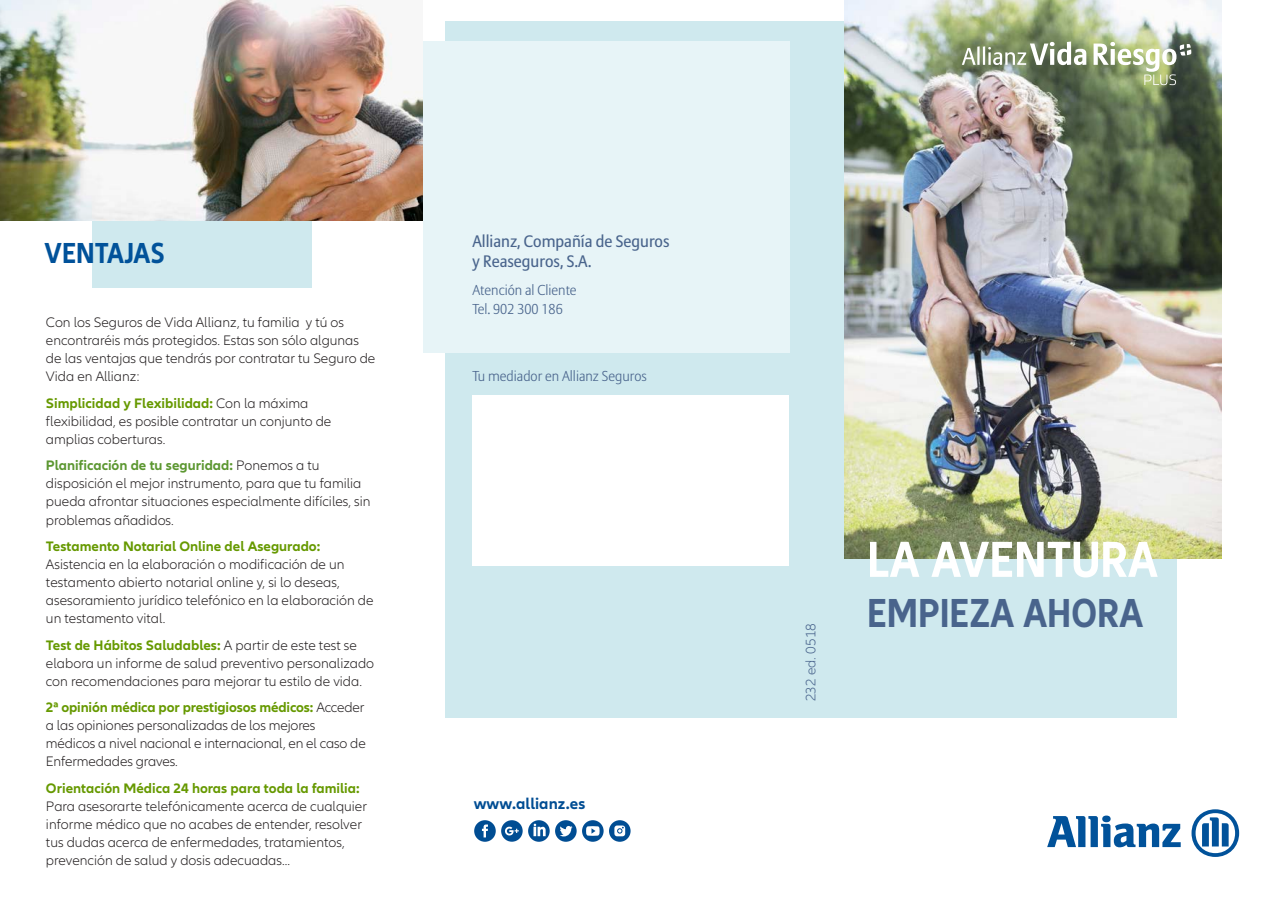
<style>
.page{position:relative;width:1267px;height:897px;background:#fff}
.page>*{position:absolute;margin:0;border:0;box-sizing:border-box;transform-origin:0 0}
.Titulo_1{font:700 condensed 52.5px "Allianz Neo";color:#fff}
.Titulo_1-2{font:700 condensed 42px "Allianz Neo";color:#49648c}
.Titulo_1-3{font:700 condensed 30px "Allianz Neo";color:#01529a}
.Contact_9_5_13_ASL_D{font:16.5px/19.5px "Allianz Sans";color:#49648c}
.t1{font:700 16.2px "Allianz Neo";letter-spacing:.005em;color:#004d93}
.Copy_9_5_13_25{font:300 14.25px/18px "Allianz Neo";color:#231f20}
.Contact_9_5_13_ASL_D-2{font:300 14.25px "Allianz Sans";color:#49648c}
.Contact_9_5_13_ASL_D-3{font:300 14.25px "Allianz Neo";color:#49648c}
.s1{font-weight:700;color:#690}
.s2{font-weight:700;color:#5c9731}
</style>
<div class="page">
<img style="left:844px;top:0;width:376px;height:558px">
<div style="left:446px;top:22px;width:398px;height:695px;background:#cfe9ee"></div>
<img style="left:0;top:0;width:423px;height:220px">
<div style="left:844px;top:559px;width:332px;height:158px;background:#cfe9ee"></div>
<svg style="left:92px;top:181px;width:219px;height:107px;fill:#cfe9ee"></svg>
<svg style="left:1047px;top:815px;width:133px;height:32px"></svg>
<svg style="left:1191px;top:809px;width:47px;height:47px"></svg>
<div style="left:472px;top:395px;width:317px;height:170px;background:#fff"></div>
<svg style="left:961px;top:46px;width:18px;height:19px"></svg>
<hr style="left:982px;top:46px;width:3px;height:19px;background:#fff">
<svg style="left:988px;top:41px;width:98px;height:24px"></svg>
<svg style="left:1093px;top:42px;width:98px;height:43px"></svg>
<div style="left:423px;top:41px;width:366px;height:312px;background:#e7f4f7"></div>
<svg style="left:474px;top:820px;width:21px;height:21px"></svg>
<svg style="left:501px;top:820px;width:21px;height:21px"></svg>
<svg style="left:528px;top:820px;width:21px;height:21px"></svg>
<svg style="left:555px;top:820px;width:21px;height:21px"></svg>
<svg style="left:582px;top:820px;width:21px;height:21px"></svg>
<div style="left:609px;top:820px;width:21px;height:21px;background:#004d93;border-radius:50%"></div>
<svg style="left:614px;top:825px;width:11px;height:11px"></svg>
<svg style="left:617px;top:826px;width:6px;height:7px"></svg>
<p class="Titulo_1-3" style="left:45px;top:236px;width:121px">VENTAJAS</p>
<p class="Contact_9_5_13_ASL_D" style="left:472px;top:231px;width:199px">Allianz, Compañía de Seguros y Reaseguros, S.A.</p>
<p class="Contact_9_5_13_ASL_D-2" style="left:472px;top:281px;width:106px">Atención al Cliente</p>
<p class="Contact_9_5_13_ASL_D-2" style="left:472px;top:300px;width:92px">Tel. 902 300 186</p>
<p class="Copy_9_5_13_25" style="left:46px;top:314px;width:331px">Con los Seguros de Vida Allianz, tu familia y tú os encontraréis más protegidos. Estas son sólo algunas de las ventajas que tendrás por contratar tu Seguro de Vida en Allianz:</p>
<p class="Copy_9_5_13_25" style="left:46px;top:394px;width:287px"><span class="s1">Simplicidad y Flexibilidad:</span> Con la máxima flexibilidad, es posible contratar un conjunto de amplias coberturas.</p>
<p class="Copy_9_5_13_25" style="left:46px;top:457px;width:326px"><span class="s2">Planificación de tu seguridad:</span> Ponemos a tu disposición el mejor instrumento, para que tu familia pueda afrontar situaciones especialmente difíciles, sin problemas añadidos.</p>
<p class="Copy_9_5_13_25" style="left:46px;top:537px;width:329px"><span class="s1">Testamento Notarial Online del Asegurado:<br></span>Asistencia en la elaboración o modificación de un testamento abierto notarial online y, si lo deseas, asesoramiento jurídico telefónico en la elaboración de un testamento vital.</p>
<p class="Copy_9_5_13_25" style="left:46px;top:636px;width:329px"><span class="s1">Test de Hábitos Saludables:</span> A partir de este test se elabora un informe de salud preventivo personalizado con recomendaciones para mejorar tu estilo de vida.</p>
<p class="Copy_9_5_13_25" style="left:46px;top:698px;width:321px"><span class="s1">2ª opinión médica por prestigiosos médicos:</span> Acceder a las opiniones personalizadas de los mejores médicos a nivel nacional e internacional, en el caso de Enfermedades graves.</p>
<p class="Copy_9_5_13_25" style="left:46px;top:779px;width:322px"><span class="s1">Orientación Médica 24 horas para toda la familia:<br></span>Para asesorarte telefónicamente acerca de cualquier informe médico que no acabes de entender, resolver tus dudas acerca de enfermedades, tratamientos, prevención de salud y dosis adecuadas...</p>
<p class="Contact_9_5_13_ASL_D-2" style="left:472px;top:367px;width:176px">Tu mediador en Allianz Seguros</p>
<p class="t1" style="left:473px;top:794px;width:113px">www.allianz.es</p>
<p class="Contact_9_5_13_ASL_D-3" style="left:802px;top:701px;width:80px;rotate:-90deg">232 ed. 0518</p>
<p class="Titulo_1" style="left:867px;top:529px;width:292px">LA AVENTURA</p>
<p class="Titulo_1-2" style="left:867px;top:589px;width:277px">EMPIEZA AHORA</p>
</div>
